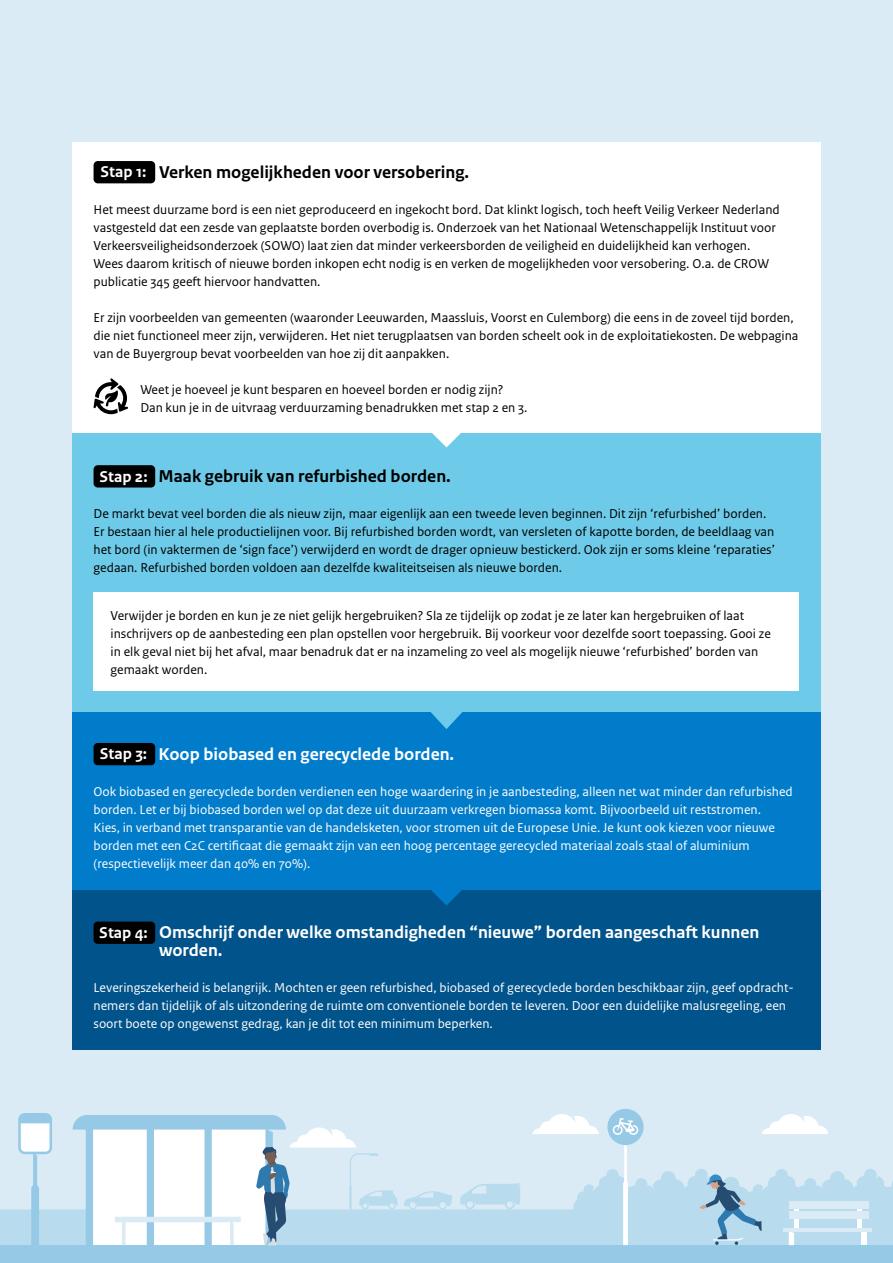
<style>
.page{position:relative;width:893px;height:1263px;background:#fff}
.page>*{position:absolute;margin:0;border:0;box-sizing:border-box;transform-origin:0 0}
.t1{font:700 18px/18px "Rijksoverheid Sans Text";color:#fff}
.t2{font:700 18px "Rijksoverheid Sans Text";color:#000}
.t3{font:700 16.5px "Rijksoverheid Sans Text";color:#fff}
.t4{font:13.5px/18px "Rijksoverheid Sans Text";color:#000}
.t5{font:13.5px/18px "Rijksoverheid Sans Text";color:#fff}
.s1{font-size:16.5px;color:#fff}
</style>
<div class="page">
<div style="left:0;top:0;width:893px;height:1113px;background:#daebf5"></div>
<div style="left:607px;top:1109px;width:37px;height:36px;background:#95c9e5;border-radius:50%"></div>
<svg style="left:0;top:1113px;width:893px;height:150px"></svg>
<div style="left:72px;top:142px;width:749px;height:291px;background:#fff"></div>
<svg style="left:93px;top:378px;width:35px;height:36px"></svg>
<div style="left:72px;top:890px;width:749px;height:159px;background:#00538b"></div>
<div style="left:72px;top:712px;width:749px;height:178px;background:#007ccb"></div>
<svg style="left:431px;top:890px;width:31px;height:15px"></svg>
<div style="left:72px;top:433px;width:749px;height:279px;background:#6dcbe9"></div>
<svg style="left:431px;top:712px;width:31px;height:17px"></svg>
<div style="left:94px;top:592px;width:705px;height:99px;background:#fff"></div>
<svg style="left:432px;top:433px;width:29px;height:14px"></svg>
<div style="left:94px;top:465px;width:61px;height:22px;background:#000;border-radius:4px"></div>
<div style="left:94px;top:743px;width:61px;height:22px;background:#000;border-radius:4px"></div>
<div style="left:94px;top:921px;width:61px;height:23px;background:#000;border-radius:4px"></div>
<div style="left:94px;top:161px;width:61px;height:22px;background:#000;border-radius:4px"></div>
<h1 class="t2" style="left:94px;top:162px;width:377px"><span class="s1">Stap 1:</span> Verken mogelijkheden voor versobering.</h1>
<p class="t4" style="left:94px;top:201px;width:688px">Het meest duurzame bord is een niet geproduceerd en ingekocht bord. Dat klinkt logisch, toch heeft Veilig Verkeer Nederland vastgesteld dat een zesde van geplaatste borden overbodig is. Onderzoek van het Nationaal Wetenschappelijk Instituut voor Verkeersveiligheidsonderzoek (SOWO) laat zien dat minder verkeersborden de veiligheid en duidelijkheid kan verhogen.<br>Wees daarom kritisch of nieuwe borden inkopen echt nodig is en verken de mogelijkheden voor versobering. O.a. de CROW publicatie 345 geeft hiervoor handvatten.</p>
<p class="t4" style="left:94px;top:309px;width:706px">Er zijn voorbeelden van gemeenten (waaronder Leeuwarden, Maassluis, Voorst en Culemborg) die eens in de zoveel tijd borden, die niet functioneel meer zijn, verwijderen. Het niet terugplaatsen van borden scheelt ook in de exploitatiekosten. De webpagina van de Buyergroup bevat voorbeelden van hoe zij dit aanpakken.</p>
<p class="t4" style="left:140px;top:381px;width:389px">Weet je hoeveel je kunt besparen en hoeveel borden er nodig zijn?<br>Dan kun je in de uitvraag verduurzaming benadrukken met stap 2 en 3.</p>
<p class="t3" style="left:101px;top:163px;width:48px">Stap 1:</p>
<h1 class="t2" style="left:94px;top:466px;width:359px"><span class="s1">Stap 2:</span> Maak gebruik van refurbished borden.</h1>
<p class="t4" style="left:94px;top:505px;width:683px">De markt bevat veel borden die als nieuw zijn, maar eigenlijk aan een tweede leven beginnen. Dit zijn ‘refurbished’ borden.<br>Er bestaan hier al hele productielijnen voor. Bij refurbished borden wordt, van versleten of kapotte borden, de beeldlaag van het bord (in vaktermen de ‘sign face’) verwijderd en wordt de drager opnieuw bestickerd. Ook zijn er soms kleine ‘reparaties’ gedaan. Refurbished borden voldoen aan dezelfde kwaliteitseisen als nieuwe borden.</p>
<p class="t4" style="left:111px;top:607px;width:662px">Verwijder je borden en kun je ze niet gelijk hergebruiken? Sla ze tijdelijk op zodat je ze later kan hergebruiken of laat inschrijvers op de aanbesteding een plan opstellen voor hergebruik. Bij voorkeur voor dezelfde soort toepassing. Gooi ze in elk geval niet bij het afval, maar benadruk dat er na inzameling zo veel als mogelijk nieuwe ‘refurbished’ borden van gemaakt worden.</p>
<p class="t3" style="left:99px;top:467px;width:50px">Stap 2:</p>
<h1 class="t1" style="left:94px;top:746px;width:362px">Stap 3: Koop biobased en gerecyclede borden.</h1>
<p class="t5" style="left:94px;top:783px;width:701px">Ook biobased en gerecyclede borden verdienen een hoge waardering in je aanbesteding, alleen net wat minder dan refurbished borden. Let er bij biobased borden wel op dat deze uit duurzaam verkregen biomassa komt. Bijvoorbeeld uit reststromen.<br>Kies, in verband met transparantie van de handelsketen, voor stromen uit de Europese Unie. Je kunt ook kiezen voor nieuwe borden met een C2C certificaat die gemaakt zijn van een hoog percentage gerecycled materiaal zoals staal of aluminium (respectievelijk meer dan 40% en 70%).</p>
<p class="t3" style="left:100px;top:745px;width:49px">Stap 3:</p>
<h1 class="t1" style="left:159px;top:924px;width:602px;text-indent:-65px">Stap 4: Omschrijf onder welke omstandigheden “nieuwe” borden aangeschaft kunnen worden.</h1>
<p class="t5" style="left:94px;top:979px;width:702px">Leveringszekerheid is belangrijk. Mochten er geen refurbished, biobased of gerecyclede borden beschikbaar zijn, geef opdracht&shy;nemers dan tijdelijk of als uitzondering de ruimte om conventionele borden te leveren. Door een duidelijke malusregeling, een soort boete op ongewenst gedrag, kan je dit tot een minimum beperken.</p>
<p class="t3" style="left:99px;top:923px;width:50px">Stap 4:</p>
</div>
